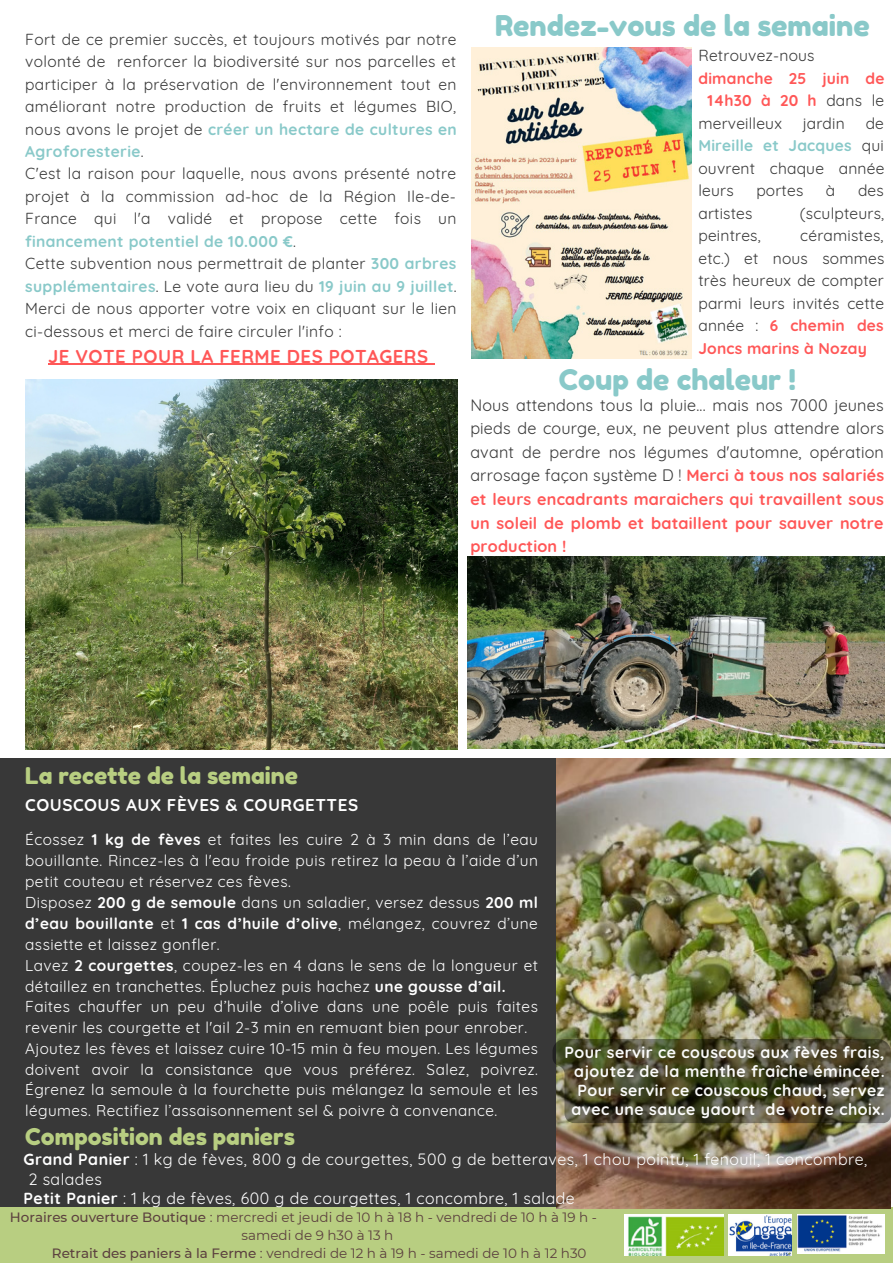
<style>
.page{position:relative;width:893px;height:1264px;background:#fff}
.page>*{position:absolute;margin:0;border:0;box-sizing:border-box;transform-origin:0 0}
.t1{font:28.5px "Fredoka One";color:#89c9c9}
.t2{font:28.35px "Fredoka One";color:#89c9c9}
.t3{font:23.1px "Fredoka One";color:#b8ce81}
.t4{font:700 18.6px "Quicksand";letter-spacing:.025em;color:#ff5757}
.t5{font:700 16.95px "Quicksand";letter-spacing:.03em;color:#fff}
.t6{font:16.2px/23.5px "Quicksand";letter-spacing:.015em;color:#383838;text-align:justify}
.t7{font:15.9px/19px "Quicksand";letter-spacing:.03em;color:#fff}
.t8{font:700 15.9px/19px "Quicksand";letter-spacing:.03em;color:#fff;text-align:right}
.t9{font:15.6px/22.5px "Quicksand";letter-spacing:.025em;color:#383838;text-align:justify}
.t10{font:700 15.6px "Quicksand";letter-spacing:.015em;color:#ff5757}
.t11{font:15.45px/20.9px "Quicksand";letter-spacing:.03em;color:#fff;text-align:justify}
.t12{font:15.3px/20.5px "Quicksand";letter-spacing:.03em;color:#fff;text-align:justify}
.t13{font:13.5px/18px "Montserrat";color:#5c413f}
.s1{font-weight:700;color:#89c9c9}
.s2{font-weight:400;color:#383838}
.s3{font-weight:700;color:#ff5757}
.s4{font-weight:700}
.s5{font-weight:500}
</style>
<div class="page">
<div style="left:0;top:758px;width:558px;height:504px;background:#383838"></div>
<div style="left:0;top:1207px;width:892px;height:55px;background:#b8ce81"></div>
<img style="left:624px;top:1214px;width:99px;height:40px">
<img style="left:728px;top:1214px;width:63px;height:40px">
<img style="left:797px;top:1214px;width:87px;height:39px">
<img style="left:25px;top:379px;width:432px;height:370px">
<img style="left:471px;top:48px;width:220px;height:310px">
<img style="left:467px;top:556px;width:417px;height:193px">
<img style="left:556px;top:758px;width:334px;height:449px">
<hr style="left:48px;top:364px;width:380px;height:1px;background:#ff5757">
<svg style="left:553px;top:1039px;width:337px;height:84px;background:#4b482f"></svg>
<p class="t9" style="left:25px;top:27px;width:433px">Fort de ce premier succès, et toujours motivés par notre volonté de renforcer la biodiversité sur nos parcelles et participer à la préservation de l'environnement tout en améliorant notre production de fruits et légumes BIO, nous avons le projet de <span class="s1">créer un hectare de cultures en Agroforesterie</span>.</p>
<p class="t9" style="left:25px;top:162px;width:433px">C'est la raison pour laquelle, nous avons présenté notre projet à la commission ad-hoc de la Région Ile-de-France qui l'a validé et propose cette fois un <span class="s1">financement potentiel de 10.000 €</span>.</p>
<p class="t9" style="left:25px;top:252px;width:433px">Cette subvention nous permettrait de planter <span class="s1">300 arbres supplémentaires</span>. Le vote aura lieu du <span class="s1">19 juin au 9 juillet</span>.<br>Merci de nous apporter votre voix en cliquant sur le lien ci-dessous et merci de faire circuler l'info :</p>
<p class="t4" style="left:48px;top:344px;width:381px">JE VOTE POUR LA FERME DES POTAGERS</p>
<p class="t1" style="left:495px;top:9px;width:376px">Rendez-vous de la semaine</p>
<p class="t9" style="left:698px;top:44px;width:118px">Retrouvez-nous</p>
<p class="t10" style="left:698px;top:68px;width:187px">dimanche 25 juin de</p>
<p class="t10" style="left:707px;top:91px;width:178px">14h30 à 20 h <span class="s2">dans le</span></p>
<p class="t9" style="left:698px;top:112px;width:85px">merveilleux</p>
<p class="t9" style="left:802px;top:112px;width:43px">jardin</p>
<p class="t9" style="left:698px;top:112px;width:187px;text-indent:167px">de <span class="s1">Mireille et Jacques</span> qui ouvrent chaque année leurs</p>
<p class="t9" style="left:756px;top:179px;width:48px">portes</p>
<p class="t9" style="left:825px;top:179px;width:11px">à</p>
<p class="t9" style="left:857px;top:179px;width:27px">des</p>
<p class="t9" style="left:698px;top:202px;width:55px">artistes</p>
<p class="t9" style="left:799px;top:202px;width:86px">(sculpteurs,</p>
<p class="t9" style="left:698px;top:224px;width:64px">peintres,</p>
<p class="t9" style="left:698px;top:224px;width:187px;text-indent:102px">céramistes, etc.) et nous sommes très heureux de compter parmi leurs invités cette année : <span class="s3">6 chemin des Joncs marins à Nozay</span></p>
<p class="t2" style="left:559px;top:362px;width:239px">Coup de chaleur !</p>
<p class="t6" style="left:470px;top:393px;width:415px">Nous attendons tous la pluie... mais nos 7000 jeunes pieds de courge, eux, ne peuvent plus attendre alors avant de perdre nos légumes d'automne, opération arrosage façon système D ! <span class="s3">Merci à tous nos salariés et leurs encadrants maraichers qui travaillent sous un soleil de plomb et bataillent pour sauver notre production !</span></p>
<p class="t3" style="left:25px;top:761px;width:274px">La recette de la semaine</p>
<p class="t5" style="left:25px;top:794px;width:334px">COUSCOUS AUX FÈVES &amp; COURGETTES</p>
<p class="t11" style="left:25px;top:829px;width:514px">Écossez <span class="s4">1 kg de fèves</span> et faites les cuire 2 à 3 min dans de l’eau bouillante. Rincez-les à l'eau froide puis retirez la peau à l’aide d’un petit couteau et réservez ces fèves.</p>
<p class="t11" style="left:25px;top:891px;width:514px">Disposez <span class="s4">200 g de semoule</span> dans un saladier, versez dessus <span class="s4">200 ml d’eau bouillante</span> et <span class="s4">1 cas d’huile d’olive</span>, mélangez, couvrez d’une assiette et laissez gonfler.</p>
<p class="t11" style="left:25px;top:954px;width:514px">Lavez <span class="s4">2 courgettes</span>, coupez-les en 4 dans le sens de la longueur et détaillez en tranchettes. Épluchez puis hachez <span class="s4">une gousse d’ail.</span></p>
<p class="t11" style="left:25px;top:996px;width:514px">Faites chauffer un peu d’huile d’olive dans une poêle puis faites revenir les courgette et l'ail 2-3 min en remuant bien pour enrober.</p>
<p class="t12" style="left:25px;top:1038px;width:514px">Ajoutez les fèves et laissez cuire 10-15 min à feu moyen. Les légumes doivent avoir la consistance que vous préférez. Salez, poivrez.<br>Égrenez la semoule à la fourchette puis mélangez la semoule et les légumes. Rectifiez l’assaisonnement sel &amp; poivre à convenance.</p>
<p class="t3" style="left:25px;top:1122px;width:271px">Composition des paniers</p>
<p class="t8" style="left:564px;top:1042px;width:322px">Pour servir ce couscous aux fèves frais, ajoutez de la menthe fraîche émincée.<br>Pour servir ce couscous chaud, servez avec une sauce yaourt de votre choix.</p>
<p class="t7" style="left:28px;top:1149px;width:840px;text-indent:-5px"><span class="s4">Grand Panier</span> : 1 kg de fèves, 800 g de courgettes, 500 g de betteraves, 1 chou pointu, 1 fenouil, 1 concombre,<br>2 salades</p>
<p class="t7" style="left:24px;top:1188px;width:552px"><span class="s4">Petit Panier</span> : 1 kg de fèves, 600 g de courgettes, 1 concombre, 1 salade</p>
<p class="t13" style="left:241px;top:1208px;width:357px;text-indent:-231px"><span class="s5">Horaires ouverture Boutique</span> : mercredi et jeudi de 10 h à 18 h - vendredi de 10 h à 19 h - samedi de 9 h30 à 13 h</p>
<p class="t13" style="left:52px;top:1244px;width:536px"><span class="s5">Retrait des paniers à la Ferme</span> : vendredi de 12 h à 19 h - samedi de 10 h à 12 h30</p>
</div>
